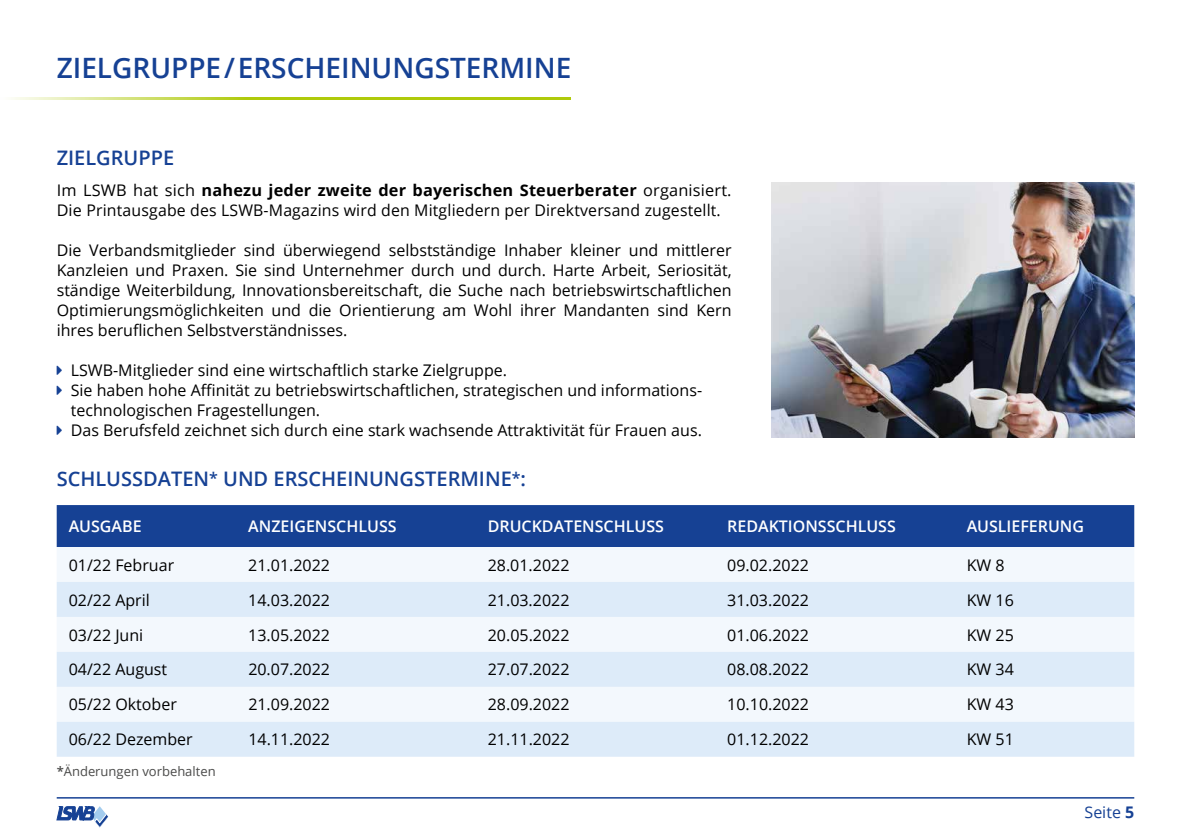
<style>
.page{position:relative;width:1191px;height:840px;background:#fff}
.page>*{position:absolute;margin:0;border:0;box-sizing:border-box;transform-origin:0 0}
.t1{font:600 28px "Open Sans";color:#164194}
.t2{font:600 20px "Open Sans";color:#164194}
.t3{font:16px/20px "Open Sans";color:#000}
.t4{font:600 16px "Open Sans";color:#fff}
.t5{font:16px "Open Sans";color:#164194}
.t6{font:13px "Open Sans";color:#4a4a49}
.s1{font-weight:700}
.s2{font-size:16px}
.s3{font-weight:600}
</style>
<div class="page">
<hr style="left:57px;top:796px;width:1077px;height:2px;background:#164194">
<svg style="left:57px;top:806px;width:51px;height:21px"></svg>
<div style="left:57px;top:505px;width:1077px;height:41px;background:#164194"></div>
<div style="left:57px;top:546px;width:1077px;height:35px;background:#f3f8fd"></div>
<svg style="left:57px;top:581px;width:1077px;height:175px;fill:#ddebf9"></svg>
<hr style="left:0;top:97px;width:570px;height:3px;background:#afca0b">
<img style="left:771px;top:182px;width:363px;height:255px">
<h1 class="t1" style="left:57px;top:49px;width:516px">ZIELGRUPPE / ERSCHEINUNGSTERMINE</h1>
<p class="t2" style="left:57px;top:144px;width:119px">ZIELGRUPPE</p>
<p class="t3" style="left:57px;top:180px;width:676px">Im LSWB hat sich <span class="s1">nahezu jeder zweite der bayerischen Steuerberater</span> organisiert.<br>Die Printausgabe des LSWB-Magazins wird den Mitgliedern per Direktversand zugestellt.</p>
<p class="t3" style="left:57px;top:240px;width:676px;text-align:justify">Die Verbandsmitglieder sind überwiegend selbstständige Inhaber kleiner und mittlerer Kanzleien und Praxen. Sie sind Unternehmer durch und durch. Harte Arbeit, Seriosität, ständige Weiterbildung, Innovationsbereitschaft, die Suche nach betriebswirtschaftlichen Optimierungsmöglichkeiten und die Orientierung am Wohl ihrer Mandanten sind Kern ihres beruflichen Selbstverständnisses.</p>
<p class="t3" style="left:71px;top:360px;width:633px">LSWB-Mitglieder sind eine wirtschaftlich starke Zielgruppe.<br>Sie haben hohe Affinität zu betriebswirtschaftlichen, strategischen und informations&shy;technologischen Fragestellungen.<br>Das Berufsfeld zeichnet sich durch eine stark wachsende Attraktivität für Frauen aus.</p>
<p class="t2" style="left:57px;top:465px;width:471px">SCHLUSSDATEN<span class="s2">*</span> UND ERSCHEINUNGSTERMINE<span class="s2">*</span>:</p>
<p class="t4" style="left:69px;top:515px;width:74px">AUSGABE</p>
<p class="t4" style="left:248px;top:515px;width:150px">ANZEIGENSCHLUSS</p>
<p class="t4" style="left:488px;top:515px;width:178px">DRUCKDATENSCHLUSS</p>
<p class="t4" style="left:727px;top:515px;width:170px">REDAKTIONSSCHLUSS</p>
<p class="t4" style="left:966px;top:515px;width:119px">AUSLIEFERUNG</p>
<p class="t3" style="left:69px;top:554px;width:107px">01/22 Februar</p>
<p class="t3" style="left:248px;top:554px;width:83px">21.01.2022</p>
<p class="t3" style="left:488px;top:554px;width:83px">28.01.2022</p>
<p class="t3" style="left:727px;top:554px;width:83px">09.02.2022</p>
<p class="t3" style="left:966px;top:554px;width:39px">KW 8</p>
<p class="t3" style="left:69px;top:589px;width:83px">02/22 April</p>
<p class="t3" style="left:248px;top:589px;width:83px">14.03.2022</p>
<p class="t3" style="left:488px;top:589px;width:83px">21.03.2022</p>
<p class="t3" style="left:727px;top:589px;width:83px">31.03.2022</p>
<p class="t3" style="left:966px;top:589px;width:49px">KW 16</p>
<p class="t3" style="left:69px;top:624px;width:76px">03/22 Juni</p>
<p class="t3" style="left:248px;top:624px;width:83px">13.05.2022</p>
<p class="t3" style="left:488px;top:624px;width:83px">20.05.2022</p>
<p class="t3" style="left:727px;top:624px;width:83px">01.06.2022</p>
<p class="t3" style="left:966px;top:624px;width:49px">KW 25</p>
<p class="t3" style="left:69px;top:658px;width:100px">04/22 August</p>
<p class="t3" style="left:248px;top:658px;width:83px">20.07.2022</p>
<p class="t3" style="left:488px;top:658px;width:83px">27.07.2022</p>
<p class="t3" style="left:727px;top:658px;width:83px">08.08.2022</p>
<p class="t3" style="left:966px;top:658px;width:49px">KW 34</p>
<p class="t3" style="left:69px;top:693px;width:110px">05/22 Oktober</p>
<p class="t3" style="left:248px;top:693px;width:83px">21.09.2022</p>
<p class="t3" style="left:488px;top:693px;width:83px">28.09.2022</p>
<p class="t3" style="left:727px;top:693px;width:83px">10.10.2022</p>
<p class="t3" style="left:966px;top:693px;width:49px">KW 43</p>
<p class="t3" style="left:69px;top:728px;width:125px">06/22 Dezember</p>
<p class="t3" style="left:248px;top:728px;width:83px">14.11.2022</p>
<p class="t3" style="left:488px;top:728px;width:83px">21.11.2022</p>
<p class="t3" style="left:727px;top:728px;width:83px">01.12.2022</p>
<p class="t3" style="left:966px;top:728px;width:49px">KW 51</p>
<p class="t6" style="left:57px;top:762px;width:160px"><span class="s3">*</span>Änderungen vorbehalten</p>
<p class="t5" style="left:1084px;top:801px;width:51px">Seite <span class="s1">5</span></p>
</div>
